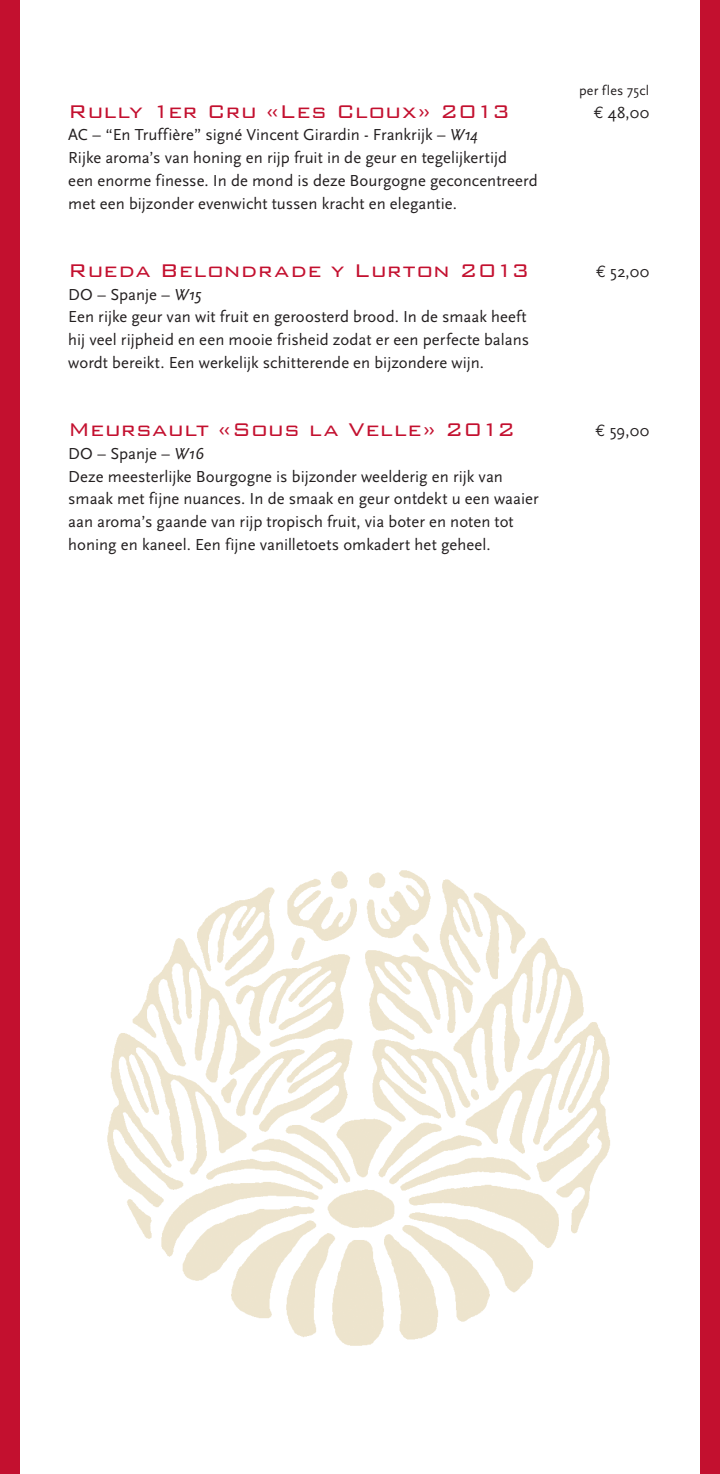
<style>
.page{position:relative;width:720px;height:1474px;background:#fff}
.page>*{position:absolute;margin:0;border:0;box-sizing:border-box;transform-origin:0 0}
.t1{font:300 24.5px "Bank Gothic BT";letter-spacing:.005em;color:#c3102f}
.t2{font:16.62px/22.8px "Scala Sans";letter-spacing:.005em;color:#231f20}
.t3{font:14px "Scala Sans";letter-spacing:.015em;color:#231f20}
.s1{font-family:"Euro Mono"}
.s2{font-style:italic}
</style>
<div class="page">
<div style="left:699px;top:0;width:20px;height:1473px;background:#c3102f"></div>
<div style="left:0;top:0;width:20px;height:1473px;background:#c3102f"></div>
<img style="left:107px;top:870px;width:503px;height:476px">
<p class="t3" style="left:578px;top:83px;width:72px">per fles 75cl</p>
<h1 class="t1" style="left:68px;top:98px;width:443px">Rully 1er Cru «Les Cloux» 2013</h1>
<p class="t2" style="left:593px;top:101px;width:57px"><span class="s1">€</span> 48,00</p>
<p class="t2" style="left:68px;top:124px;width:470px">AC – “En Truffière” signé Vincent Girardin - Frankrijk – <span class="s2">W14<br></span>Rijke aroma’s van honing en rijp fruit in de geur en tegelijkertijd<br>een enorme finesse. In de mond is deze Bourgogne geconcentreerd met een bijzonder evenwicht tussen kracht en elegantie.</p>
<h1 class="t1" style="left:68px;top:257px;width:462px">Rueda Belondrade y Lurton 2013</h1>
<p class="t2" style="left:596px;top:260px;width:55px"><span class="s1">€</span> 52,00</p>
<p class="t2" style="left:68px;top:283px;width:462px">DO – Spanje – <span class="s2">W15<br></span>Een rijke geur van wit fruit en geroosterd brood. In de smaak heeft hij veel rijpheid en een mooie frisheid zodat er een perfecte balans wordt bereikt. Een werkelijk schitterende en bijzondere wijn.</p>
<h1 class="t1" style="left:68px;top:417px;width:448px">Meursault «Sous la Velle» 2012</h1>
<p class="t2" style="left:595px;top:420px;width:55px"><span class="s1">€</span> 59,00</p>
<p class="t2" style="left:68px;top:442px;width:471px">DO – Spanje – <span class="s2">W16<br></span>Deze meesterlijke Bourgogne is bijzonder weelderig en rijk van smaak met fijne nuances. In de smaak en geur ontdekt u een waaier aan aroma’s gaande van rijp tropisch fruit, via boter en noten tot honing en kaneel. Een fijne vanilletoets omkadert het geheel.</p>
</div>
